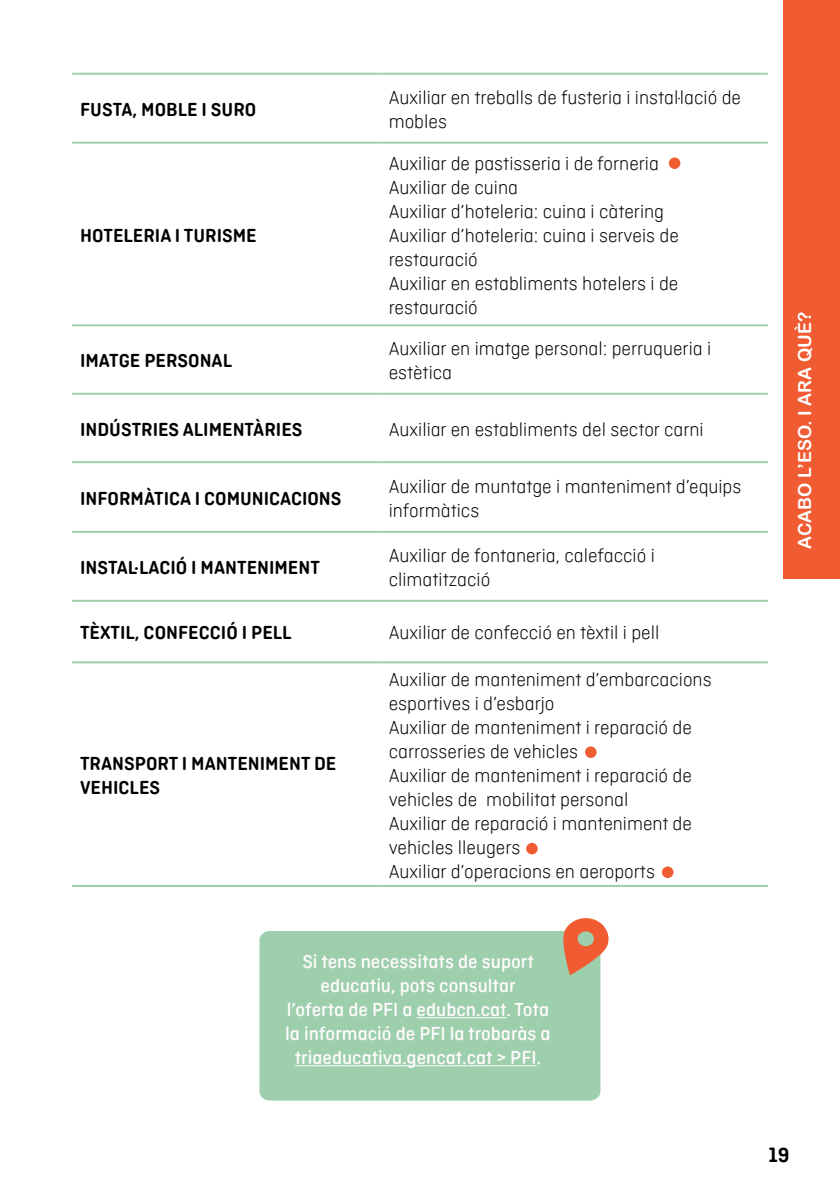
<style>
.page{position:relative;width:840px;height:1191px;background:#fff}
.page>*{position:absolute;margin:0;border:0;box-sizing:border-box;transform-origin:0 0}
.t1{font:22px "Ciutadella Rounded Regular 2";color:#000}
.t2{font:20px/24px "Ciutadella Rounded Regular 5";color:#000}
.t3{font:20px/24px "Ciutadella Rounded Regular 2";color:#000}
.t4{font:20px/24px "Ciutadella Rounded Regular 3";color:#fffbfd;text-align:center}
.t5{font:18px "Arial Rounded MT Bold";color:#fff}
</style>
<div class="page">
<hr style="left:72px;top:73px;width:308px;height:2px;background:#9dcfac">
<hr style="left:380px;top:73px;width:387px;height:2px;background:#9dcfac">
<hr style="left:72px;top:142px;width:308px;height:2px;background:#9dcfac">
<hr style="left:380px;top:142px;width:387px;height:2px;background:#9dcfac">
<hr style="left:72px;top:324px;width:308px;height:2px;background:#9dcfac">
<hr style="left:380px;top:324px;width:387px;height:2px;background:#9dcfac">
<hr style="left:72px;top:393px;width:308px;height:2px;background:#9dcfac">
<hr style="left:380px;top:393px;width:387px;height:2px;background:#9dcfac">
<hr style="left:72px;top:461px;width:308px;height:2px;background:#9dcfac">
<hr style="left:380px;top:461px;width:387px;height:2px;background:#9dcfac">
<hr style="left:72px;top:531px;width:308px;height:2px;background:#9dcfac">
<hr style="left:380px;top:531px;width:387px;height:2px;background:#9dcfac">
<hr style="left:72px;top:600px;width:308px;height:2px;background:#9dcfac">
<hr style="left:380px;top:600px;width:387px;height:2px;background:#9dcfac">
<hr style="left:72px;top:661px;width:308px;height:2px;background:#9dcfac">
<hr style="left:380px;top:661px;width:387px;height:2px;background:#9dcfac">
<hr style="left:72px;top:885px;width:308px;height:2px;background:#9dcfac">
<hr style="left:380px;top:885px;width:387px;height:2px;background:#9dcfac">
<div style="left:783px;top:1px;width:56px;height:578px;background:#f15b31"></div>
<div style="left:668px;top:157px;width:12px;height:12px;background:#f15b31;border-radius:50%"></div>
<div style="left:259px;top:931px;width:341px;height:169px;background:#9dcfac"></div>
<svg style="left:563px;top:918px;width:45px;height:57px;background:#df8d6b"></svg>
<hr style="left:416px;top:1017px;width:90px;height:1px;background:#fffbfd">
<hr style="left:294px;top:1065px;width:242px;height:1px;background:#fffbfd">
<div style="left:526px;top:843px;width:11px;height:11px;background:#f15b31;border-radius:50%"></div>
<svg style="left:584px;top:746px;width:12px;height:12px"></svg>
<div style="left:661px;top:866px;width:12px;height:12px;background:#f15b31;border-radius:50%"></div>
<p class="t3" style="left:80px;top:98px;width:178px">FUSTA, MOBLE I SURO</p>
<p class="t3" style="left:80px;top:223px;width:178px">HOTELERIA I TURISME</p>
<p class="t3" style="left:80px;top:349px;width:153px">IMATGE PERSONAL</p>
<p class="t2" style="left:388px;top:85px;width:353px">Auxiliar en treballs de fusteria i instal·lació de mobles</p>
<p class="t2" style="left:388px;top:151px;width:291px">Auxiliar de pastisseria i de forneria<br>Auxiliar de cuina<br>Auxiliar d’hoteleria: cuina i càtering<br>Auxiliar d’hoteleria: cuina i serveis de restauració<br>Auxiliar en establiments hotelers i de restauració</p>
<p class="t2" style="left:388px;top:337px;width:324px">Auxiliar en imatge personal: perruqueria i estètica</p>
<p class="t3" style="left:80px;top:417px;width:224px">INDÚSTRIES ALIMENTÀRIES</p>
<p class="t2" style="left:388px;top:417px;width:316px">Auxiliar en establiments del sector carni</p>
<p class="t3" style="left:80px;top:486px;width:263px">INFORMÀTICA I COMUNICACIONS</p>
<p class="t2" style="left:388px;top:474px;width:354px">Auxiliar de muntatge i manteniment d’equips informàtics</p>
<p class="t3" style="left:80px;top:555px;width:241px">INSTAL·LACIÓ I MANTENIMENT</p>
<p class="t2" style="left:388px;top:543px;width:267px">Auxiliar de fontaneria, calefacció i climatització</p>
<p class="t3" style="left:80px;top:621px;width:213px">TÈXTIL, CONFECCIÓ I PELL</p>
<p class="t2" style="left:388px;top:621px;width:272px">Auxiliar de confecció en tèxtil i pell</p>
<p class="t3" style="left:80px;top:751px;width:258px">TRANSPORT I MANTENIMENT DE<br>VEHICLES</p>
<p class="t2" style="left:388px;top:667px;width:324px">Auxiliar de manteniment d’embarcacions esportives i d’esbarjo<br>Auxiliar de manteniment i reparació de carrosseries de vehicles<br>Auxiliar de manteniment i reparació de vehicles de mobilitat personal<br>Auxiliar de reparació i manteniment de vehicles lleugers<br>Auxiliar d’operacions en aeroports</p>
<p class="t4" style="left:285px;top:949px;width:267px">Si tens necessitats de suport educatiu, pots consultar<br>l’oferta de PFI a edubcn.cat. Tota la informació de PFI la trobaràs a triaeducativa.gencat.cat &gt; PFI.</p>
<p class="t5" style="left:793px;top:548px;width:238px;rotate:-90deg">ACABO L’ESO. I ARA QUÈ?</p>
<p class="t1" style="left:768px;top:1142px;width:23px">19</p>
</div>
